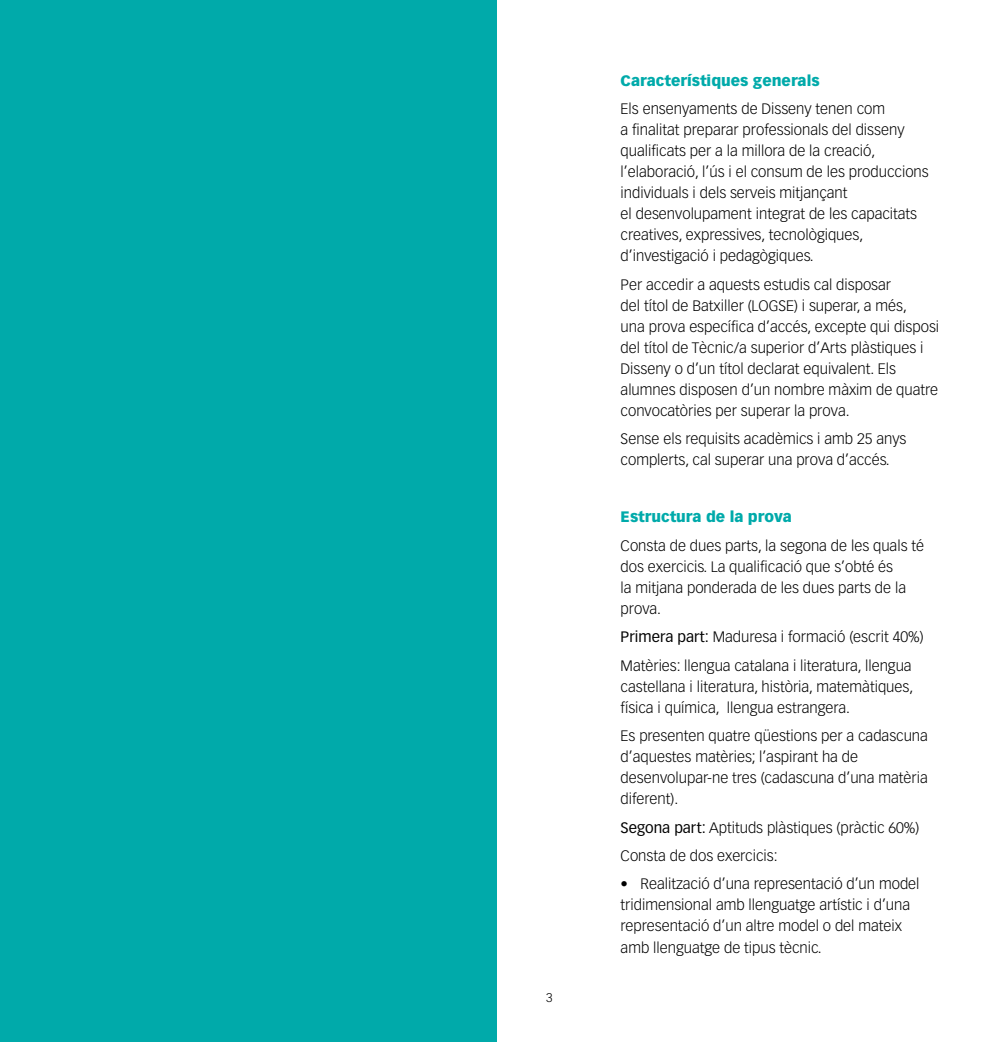
<style>
.page{position:relative;width:993px;height:1042px;background:#fff}
.page>*{position:absolute;margin:0;border:0;box-sizing:border-box;transform-origin:0 0}
.t1{font:300 14.88px/21px "Vectora LH";color:#000}
.t2{font:900 14.88px "Vectora LH";color:#0aa}
.t3{font:300 12.25px "Vectora LH";color:#000}
.s1{font-weight:400}
</style>
<div class="page">
<div style="left:0;top:0;width:496px;height:1042px;background:#0aa"></div>
<p class="t3" style="left:546px;top:992px;width:8px">3</p>
<p class="t2" style="left:620px;top:74px;width:200px">Característiques generals</p>
<p class="t1" style="left:620px;top:100px;width:309px">Els ensenyaments de Disseny tenen com<br>a finalitat preparar professionals del disseny qualificats per a la millora de la creació, l’elaboració, l’ús i el consum de les produccions individuals i dels serveis mitjançant<br>el desenvolupament integrat de les capacitats creatives, expressives, tecnològiques, d’investigació i pedagògiques.</p>
<p class="t1" style="left:620px;top:275px;width:320px">Per accedir a aquests estudis cal disposar<br>del títol de Batxiller (LOGSE) i superar, a més,<br>una prova específica d’accés, excepte qui disposi del títol de Tècnic/a superior d’Arts plàstiques i Disseny o d’un títol declarat equivalent. Els alumnes disposen d’un nombre màxim de quatre convocatòries per superar la prova.</p>
<p class="t1" style="left:620px;top:429px;width:287px">Sense els requisits acadèmics i amb 25 anys complerts, cal superar una prova d’accés.</p>
<p class="t2" style="left:620px;top:510px;width:173px">Estructura de la prova</p>
<p class="t1" style="left:620px;top:536px;width:305px">Consta de dues parts, la segona de les quals té dos exercicis. La qualificació que s’obté és<br>la mitjana ponderada de les dues parts de la prova.</p>
<p class="t1" style="left:620px;top:623px;width:304px;line-height:28.5px"><span class="s1">Primera part:</span> Maduresa i formació (escrit 40%)<br>Matèries: llengua catalana i literatura, llengua</p>
<p class="t1" style="left:620px;top:677px;width:294px">castellana i literatura, història, matemàtiques, física i química, llengua estrangera.</p>
<p class="t1" style="left:620px;top:726px;width:309px">Es presenten quatre qüestions per a cadascuna d’aquestes matèries; l’aspirant ha de desenvolupar-ne tres (cadascuna d’una matèria diferent).</p>
<p class="t1" style="left:620px;top:814px;width:300px;line-height:28.5px"><span class="s1">Segona part:</span> Aptituds plàstiques (pràctic 60%)<br>Consta de dos exercicis:</p>
<p class="t1" style="left:620px;top:874px;width:300px">• Realització d’una representació d’un model tridimensional amb llenguatge artístic i d’una representació d’un altre model o del mateix amb llenguatge de tipus tècnic.</p>
</div>
